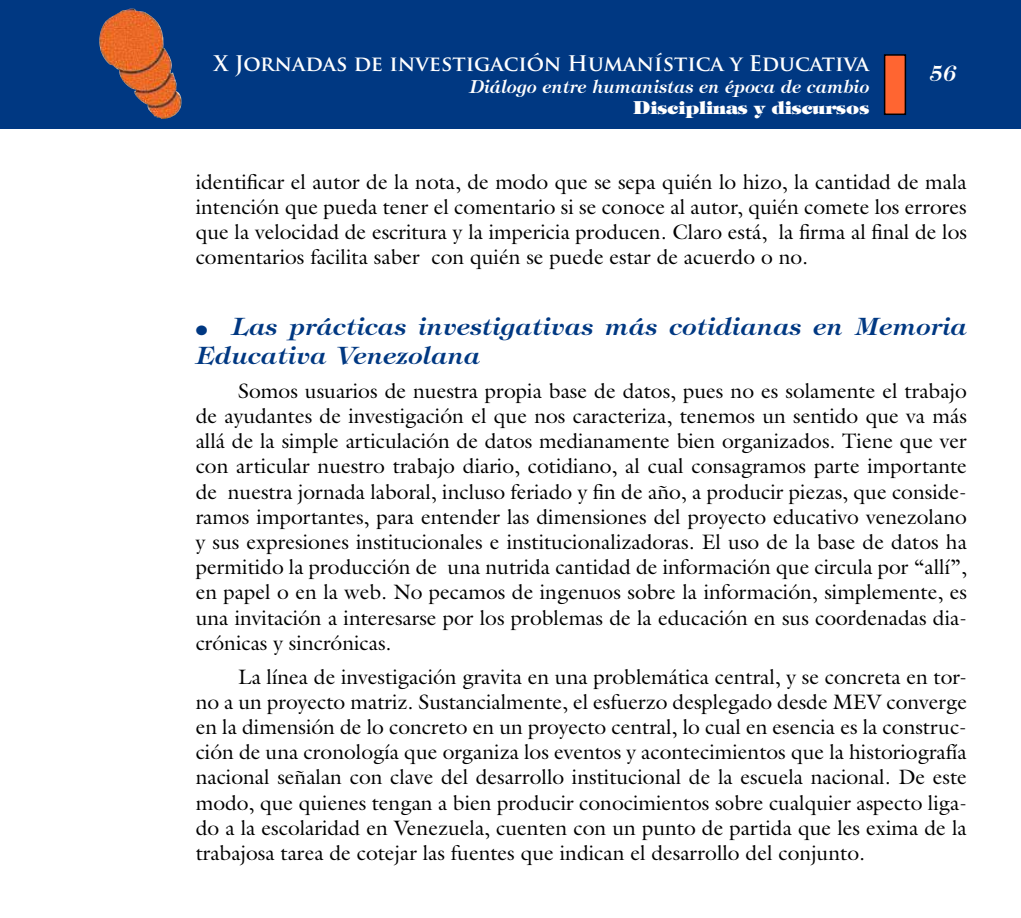
<style>
.page{position:relative;width:1021px;height:918px;background:#fff}
.page>*{position:absolute;margin:0;border:0;box-sizing:border-box;transform-origin:0 0}
.t1{font:italic 600 24px/28.8px "Tiffany";color:#003882;scale:1.1 1}
.t2{font:21px/25.2px "Galliard";color:#000;text-align:justify}
.t3{font:700 21px "Trajan Pro";color:#fff}
.t4{font:italic 600 21px "Tiffany";color:#fff}
.t5{font:italic 600 18px/21.6px "Tiffany";color:#fff;text-align:right}
.s1{font-weight:800;font-style:normal}
</style>
<div class="page">
<div style="left:0;top:0;width:1020px;height:129px;background:#003882"></div>
<img style="left:99px;top:9px;width:83px;height:110px">
<div style="left:884px;top:55px;width:21px;height:59px;background:#ff6531"></div>
<div style="left:883px;top:54px;width:23px;height:61px;border:2px solid #000"></div>
<p class="t3" style="left:214px;top:50px;width:657px">X Jornadas de investigación Humanística y Educativa</p>
<p class="t5" style="left:469px;top:76px;width:402px">Diálogo entre humanistas en época de cambio<br><span class="s1">Disciplinas y discursos</span></p>
<p class="t4" style="left:929px;top:61px;width:28px">56</p>
<p class="t2" style="left:196px;top:169px;width:773px">identificar el autor de la nota, de modo que se sepa quién lo hizo, la cantidad de mala intención que pueda tener el comentario si se conoce al autor, quién comete los errores que la velocidad de escritura y la impericia producen. Claro está, la firma al final de los comentarios facilita saber con quién se puede estar de acuerdo o no.</p>
<p class="t1" style="left:196px;top:313px;width:702px">● Las prácticas investigativas más cotidianas en Memoria<br>Educativa Venezolana</p>
<p class="t2" style="left:196px;top:378px;width:772px;text-indent:43px">Somos usuarios de nuestra propia base de datos, pues no es solamente el trabajo de ayudantes de investigación el que nos caracteriza, tenemos un sentido que va más allá de la simple articulación de datos medianamente bien organizados. Tiene que ver con articular nuestro trabajo diario, cotidiano, al cual consagramos parte importante de nuestra jornada laboral, incluso feriado y fin de año, a producir piezas, que conside&shy;ramos importantes, para entender las dimensiones del proyecto educativo venezolano y sus expresiones institucionales e institucionalizadoras. El uso de la base de datos ha permitido la producción de una nutrida cantidad de información que circula por “allí”, en papel o en la web. No pecamos de ingenuos sobre la información, simplemente, es una invitación a interesarse por los problemas de la educación en sus coordenadas dia&shy;crónicas y sincrónicas.</p>
<p class="t2" style="left:196px;top:664px;width:772px;text-indent:43px">La línea de investigación gravita en una problemática central, y se concreta en tor&shy;no a un proyecto matriz. Sustancialmente, el esfuerzo desplegado desde MEV converge en la dimensión de lo concreto en un proyecto central, lo cual en esencia es la construc&shy;ción de una cronología que organiza los eventos y acontecimientos que la historiografía nacional señalan con clave del desarrollo institucional de la escuela nacional. De este modo, que quienes tengan a bien producir conocimientos sobre cualquier aspecto liga&shy;do a la escolaridad en Venezuela, cuenten con un punto de partida que les exima de la trabajosa tarea de cotejar las fuentes que indican el desarrollo del conjunto.</p>
</div>
